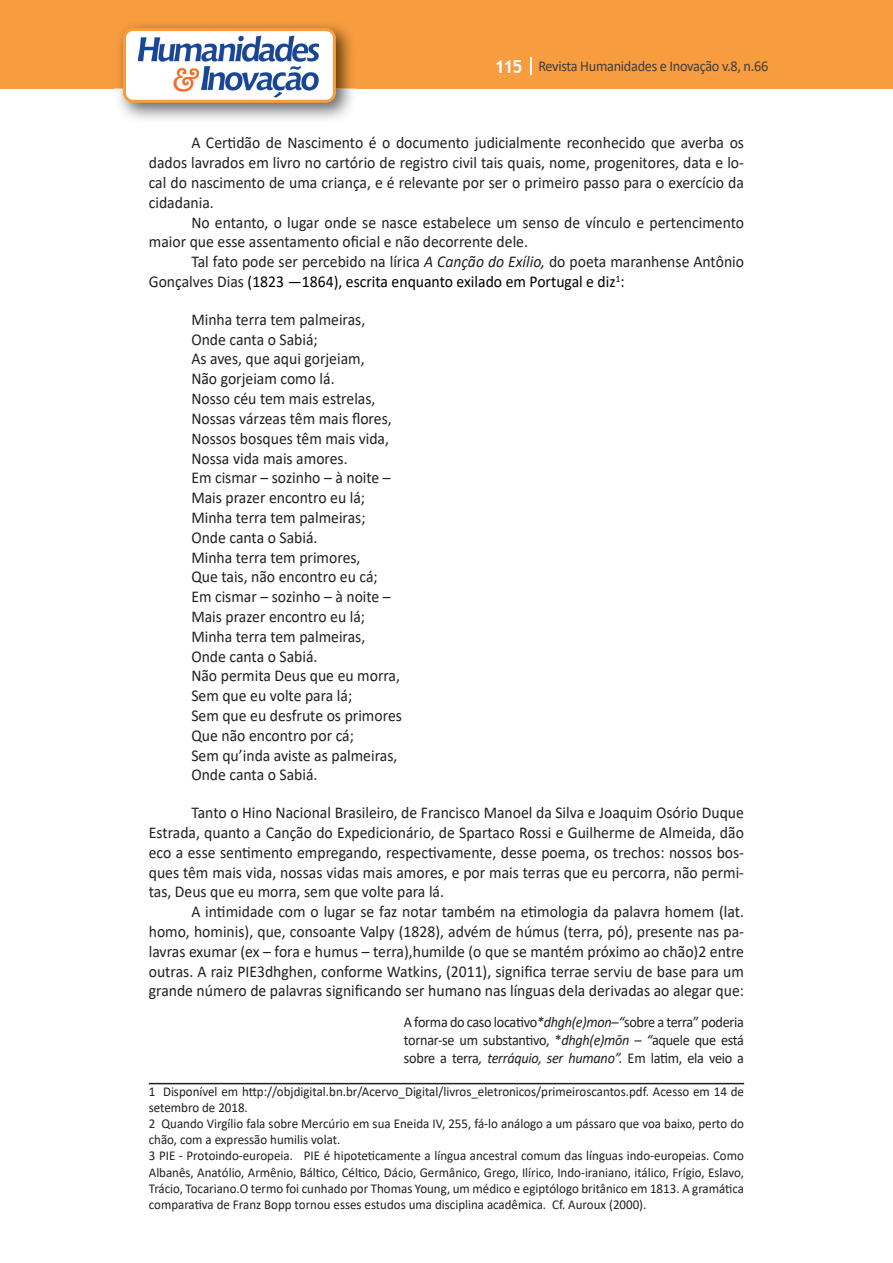
<style>
.page{position:relative;width:893px;height:1263px;background:#fff}
.page>*{position:absolute;margin:0;border:0;box-sizing:border-box;transform-origin:0 0}
.t1{font:16.5px/19.8px "Calibri";color:#231f20;text-align:justify;scale:.95 1}
.t2{font:15px/18px "Calibri";letter-spacing:-.02em;color:#231f20;text-align:justify;scale:.95 1}
.t3{font:15px "Calibri";letter-spacing:-.02em;color:#3e3e3f;scale:.95 1}
.t4{font:13.5px/16.2px "Calibri";color:#231f20;scale:.96 1}
.s1{font-family:"Trebuchet MS";font-weight:700;font-size:18px;color:#fff}
.s2{font-style:italic}
.s3{color:#000001}
</style>
<div class="page">
<div style="left:0;top:0;width:893px;height:88px;background:#f89d3f"></div>
<svg style="left:530px;top:57px;width:2px;height:18px"></svg>
<img style="left:115px;top:24px;width:241px;height:95px">
<div style="left:125px;top:30px;width:209px;height:71px;background:#fff;border-radius:9px"></div>
<img style="left:138px;top:35px;width:181px;height:62px">
<div style="left:123px;top:28px;width:213px;height:75px;border:3px solid #f89d3f;border-radius:9px"></div>
<hr style="left:149px;top:1083px;width:595px;height:1px;background:#231f20">
<p class="t3" style="left:495px;top:56px;width:290px"><span class="s1">115</span> Revista Humanidades e Inovação v.8, n.66</p>
<p class="t1" style="left:149px;top:133px;width:628px;text-indent:43px">A Certidão de Nascimento é o documento judicialmente reconhecido que averba os dados lavrados em livro no cartório de registro civil tais quais, nome, progenitores, data e lo&shy;cal do nascimento de uma criança, e é relevante por ser o primeiro passo para o exercício da cidadania.</p>
<p class="t1" style="left:149px;top:212px;width:628px;text-indent:43px">No entanto, o lugar onde se nasce estabelece um senso de vínculo e pertencimento maior que esse assentamento oficial e não decorrente dele.</p>
<p class="t1" style="left:149px;top:251px;width:628px;text-indent:43px">Tal fato pode ser percebido na lírica <span class="s2">A Canção do Exílio,</span> do poeta maranhense Antônio<br>Gonçalves Dias <span class="s3">(1823 —1864), escrita enquanto exilado em Portugal e diz</span><sup>1</sup><span class="s3">:</span></p>
<p class="t1" style="left:191px;top:309px;width:223px;text-align:left">Minha terra tem palmeiras,<br>Onde canta o Sabiá;<br>As aves, que aqui gorjeiam,<br>Não gorjeiam como lá.<br>Nosso céu tem mais estrelas,<br>Nossas várzeas têm mais flores,<br>Nossos bosques têm mais vida,<br>Nossa vida mais amores.<br>Em cismar – sozinho – à noite –<br>Mais prazer encontro eu lá;<br>Minha terra tem palmeiras;<br>Onde canta o Sabiá.<br>Minha terra tem primores,<br>Que tais, não encontro eu cá;<br>Em cismar – sozinho – à noite –<br>Mais prazer encontro eu lá;<br>Minha terra tem palmeiras,<br>Onde canta o Sabiá.<br>Não permita Deus que eu morra,<br>Sem que eu volte para lá;<br>Sem que eu desfrute os primores<br>Que não encontro por cá;<br>Sem qu’inda aviste as palmeiras,<br>Onde canta o Sabiá.</p>
<p class="t1" style="left:149px;top:802px;width:628px;text-indent:43px">Tanto o Hino Nacional Brasileiro, de Francisco Manoel da Silva e Joaquim Osório Duque Estrada, quanto a Canção do Expedicionário, de Spartaco Rossi e Guilherme de Almeida, dão eco a esse sentimento empregando, respectivamente, desse poema, os trechos: nossos bos&shy;ques têm mais vida, nossas vidas mais amores, e por mais terras que eu percorra, não permi&shy;tas, Deus que eu morra, sem que volte para lá.</p>
<p class="t1" style="left:149px;top:901px;width:628px;text-indent:43px">A intimidade com o lugar se faz notar também na etimologia da palavra homem (lat. homo, hominis), que, consoante Valpy (1828), advém de húmus (terra, pó), presente nas pa&shy;lavras exumar (ex – fora e humus – terra),humilde (o que se mantém próximo ao chão)2 entre outras. A raiz PIE3dhghen, conforme Watkins, (2011), significa terrae serviu de base para um grande número de palavras significando ser humano nas línguas dela derivadas ao alegar que:</p>
<p class="t2" style="left:404px;top:1013px;width:360px">A forma do caso locativo<span class="s2">*dhgh(e)mon–“</span>sobre a terra” poderia tornar-se um substantivo, *<span class="s2">dhgh(e)mōn – “</span>aquele que está sobre a terra<span class="s2">, terráquio, ser humano”.</span> Em latim, ela veio a</p>
<p class="t4" style="left:149px;top:1083px;width:621px">1 Disponível em http://objdigital.bn.br/Acervo_Digital/livros_eletronicos/primeiroscantos.pdf. Acesso em 14 de setembro de 2018.<br>2 Quando Virgílio fala sobre Mercúrio em sua Eneida IV, 255, fá-lo análogo a um pássaro que voa baixo, perto do chão, com a expressão humilis volat.<br>3 PIE - Protoindo-europeia. PIE é hipoteticamente a língua ancestral comum das línguas indo-europeias. Como Albanês, Anatólio, Armênio, Báltico, Céltico, Dácio, Germânico, Grego, Ilírico, Indo-iraniano, itálico, Frígio, Eslavo, Trácio, Tocariano.O termo foi cunhado por Thomas Young, um médico e egiptólogo britânico em 1813. A gramática comparativa de Franz Bopp tornou esses estudos uma disciplina acadêmica. Cf. Auroux (2000).</p>
</div>
